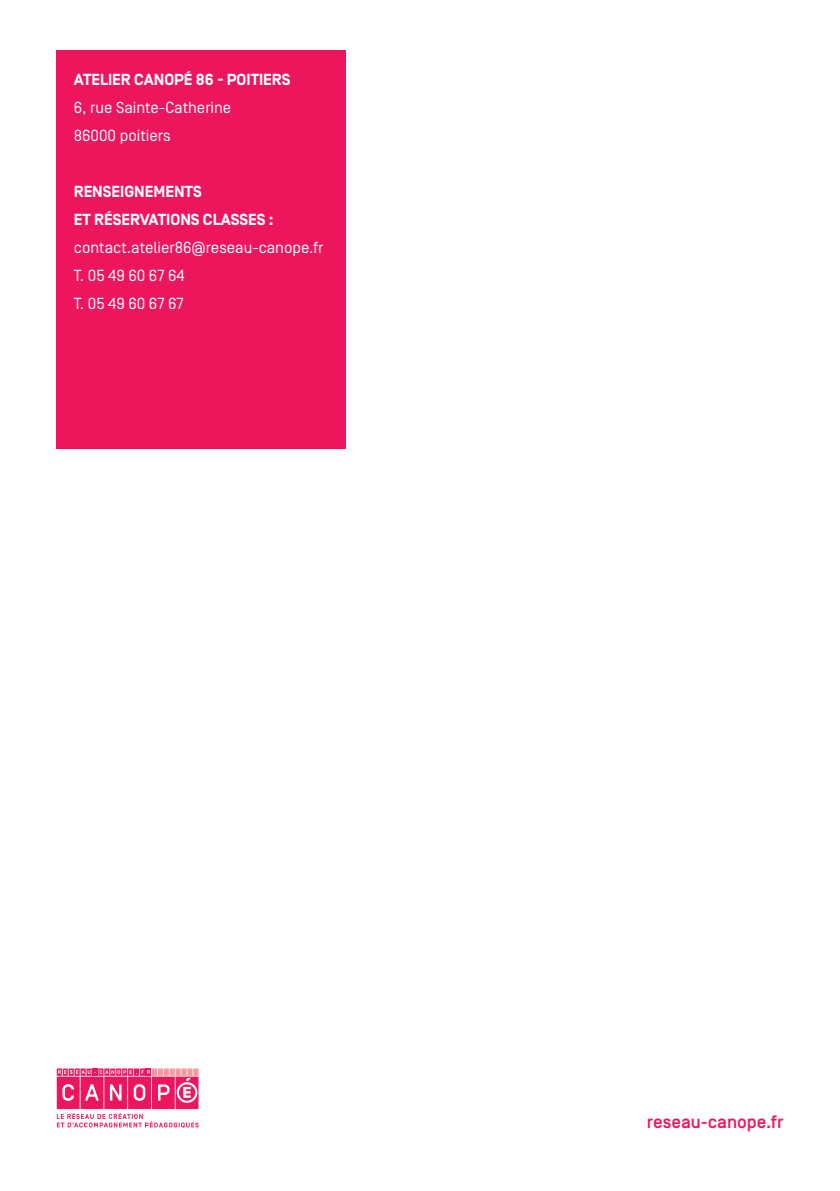
<style>
.page{position:relative;width:840px;height:1191px;background:#fff}
.page>*{position:absolute;margin:0;border:0;box-sizing:border-box;transform-origin:0 0}
.t1{font:500 18px "Simplon BP";color:#ed165d}
.t2{font:16px/28px "Simplon BP Regular";color:#fff}
.t3{font:700 16px/28px "Simplon BP";color:#fff}
</style>
<div class="page">
<svg style="left:57px;top:1068px;width:141px;height:59px"></svg>
<div style="left:57px;top:50px;width:289px;height:399px;background:#ed165d"></div>
<p class="t3" style="left:74px;top:66px;width:218px">ATELIER CANOPÉ 86 - POITIERS</p>
<p class="t2" style="left:74px;top:93px;width:159px">6, rue Sainte-Catherine<br>86000 poitiers</p>
<p class="t3" style="left:74px;top:178px;width:201px">RENSEIGNEMENTS<br>ET RÉSERVATIONS CLASSES :</p>
<p class="t2" style="left:74px;top:233px;width:251px">contact.atelier86@reseau-canope.fr<br>T. 05 49 60 67 64<br>T. 05 49 60 67 67</p>
<p class="t1" style="left:646px;top:1111px;width:138px">reseau-canope.fr</p>
</div>
